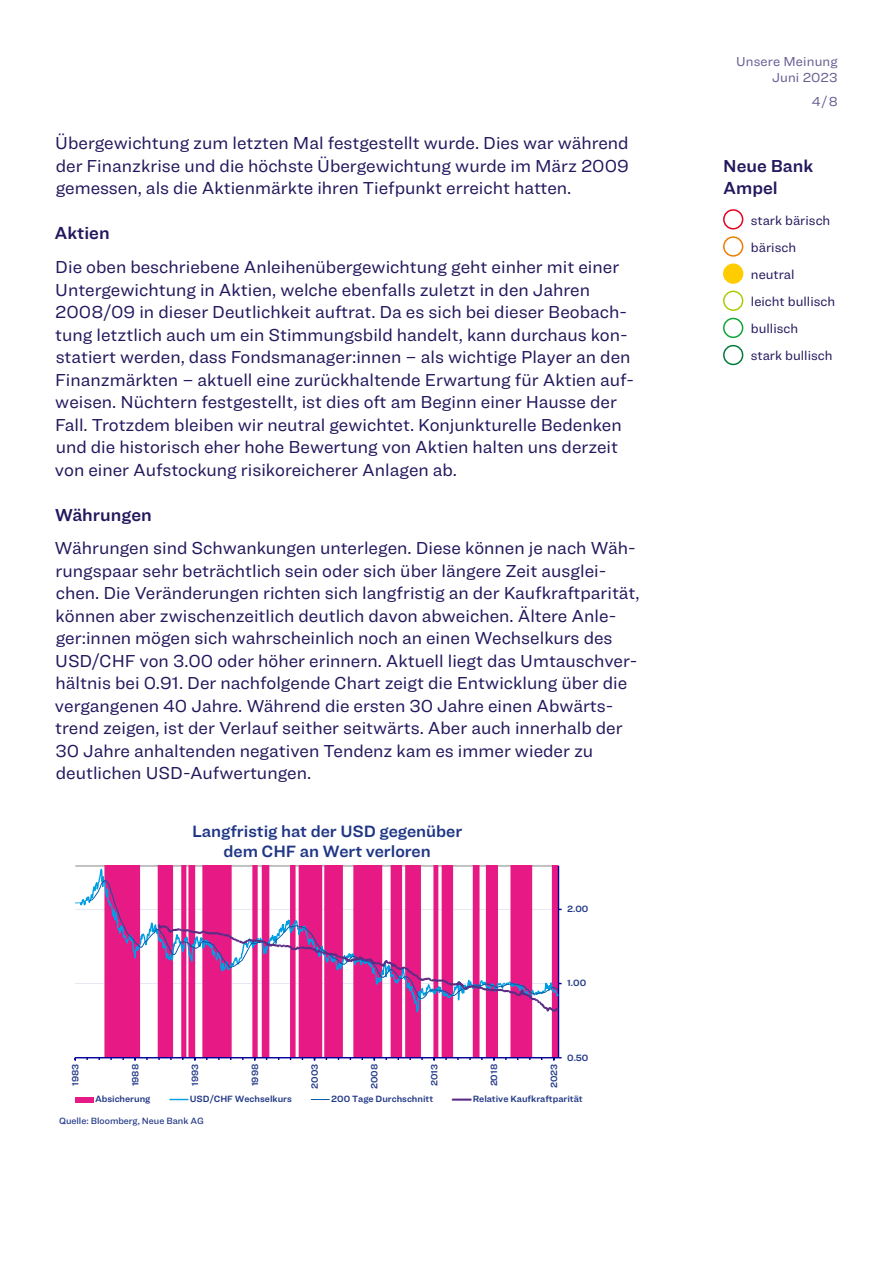
<style>
.page{position:relative;width:893px;height:1263px;background:#fff}
.page>*{position:absolute;margin:0;border:0;box-sizing:border-box;transform-origin:0 0}
._00_Lauftext{font:18px/22.5px "Ringside";color:#23185d}
._00_Subtitel{font:18px/22.5px "Ringside Regular Semi";color:#23185d}
.t1{font:16.95px/20.2px "Ringside Regular Semi";letter-spacing:-.005em;color:#1f3685;text-align:center}
.t2{font:13.5px "Ringside";color:#23185d}
._00_Pagination{font:13.5px/16.2px "Ringside";letter-spacing:.01em;color:#685c92;text-align:right}
.t3{font:9.45px "Ringside Regular Semi";letter-spacing:-.005em;color:#1f3685}
.t4{font:500 9.45px "Ringside";color:#1f3685}
</style>
<div class="page">
<div style="left:724px;top:264px;width:19px;height:19px;background:#fc0;border-radius:50%"></div>
<div style="left:723px;top:263px;width:20px;height:21px;border:2px solid #fc0;border-radius:50%"></div>
<div style="left:723px;top:209px;width:20px;height:20px;border:2px solid #e40121;border-radius:50%"></div>
<div style="left:723px;top:236px;width:20px;height:21px;border:2px solid #ef7d00;border-radius:50%"></div>
<div style="left:723px;top:291px;width:20px;height:20px;border:2px solid #afca07;border-radius:50%"></div>
<div style="left:723px;top:318px;width:20px;height:20px;border:2px solid #0fa537;border-radius:50%"></div>
<div style="left:723px;top:345px;width:20px;height:20px;border:2px solid #007b3c;border-radius:50%"></div>
<svg style="left:75px;top:866px;width:483px;height:191px;fill:#e71984"></svg>
<hr style="left:558px;top:866px;width:1px;height:192px;background:#009">
<hr style="left:75px;top:1057px;width:483px;height:1px;background:#009">
<svg style="left:553px;top:1057px;width:9px;height:4px"></svg>
<svg style="left:75px;top:868px;width:483px;height:145px"></svg>
<svg style="left:89px;top:880px;width:469px;height:119px;fill:#e71984"></svg>
<svg style="left:158px;top:924px;width:404px;height:88px"></svg>
<div style="left:75px;top:1097px;width:18px;height:5px;background:#e71984"></div>
<svg style="left:170px;top:1099px;width:18px;height:1px"></svg>
<svg style="left:311px;top:1099px;width:18px;height:1px"></svg>
<hr style="left:453px;top:1098px;width:18px;height:3px;background:#5b2d87">
<p class="_00_Lauftext" style="left:55px;top:132px;width:575px;text-align:justify">Übergewichtung zum letzten Mal festgestellt wurde. Dies war während der Finanzkrise und die höchste Übergewichtung wurde im März 2009 gemessen, als die Aktienmärkte ihren Tiefpunkt erreicht hatten.</p>
<p class="_00_Subtitel" style="left:54px;top:221px;width:57px">Aktien</p>
<p class="_00_Lauftext" style="left:55px;top:255px;width:581px">Die oben beschriebene Anleihenübergewichtung geht einher mit einer Untergewichtung in Aktien, welche ebenfalls zuletzt in den Jahren 2008/09 in dieser Deutlichkeit auftrat. Da es sich bei dieser Beobach&shy;tung letztlich auch um ein Stimmungsbild handelt, kann durchaus kon&shy;statiert werden, dass Fondsmanager:innen – als wichtige Player an den Finanzmärkten – aktuell eine zurückhaltende Erwartung für Aktien auf&shy;weisen. Nüchtern festgestellt, ist dies oft am Beginn einer Hausse der Fall. Trotzdem bleiben wir neutral gewichtet. Konjunkturelle Bedenken und die historisch eher hohe Bewertung von Aktien halten uns derzeit von einer Aufstockung risikoreicherer Anlagen ab.</p>
<p class="_00_Subtitel" style="left:55px;top:503px;width:99px">Währungen</p>
<p class="_00_Lauftext" style="left:55px;top:537px;width:587px">Währungen sind Schwankungen unterlegen. Diese können je nach Wäh&shy;rungspaar sehr beträchtlich sein oder sich über längere Zeit ausglei&shy;chen. Die Veränderungen richten sich langfristig an der Kaufkraftparität, können aber zwischenzeitlich deutlich davon abweichen. Ältere Anle&shy;ger:innen mögen sich wahrscheinlich noch an einen Wechselkurs des USD/CHF von 3.00 oder höher erinnern. Aktuell liegt das Umtauschver&shy;hältnis bei 0.91. Der nachfolgende Chart zeigt die Entwicklung über die vergangenen 40 Jahre. Während die ersten 30 Jahre einen Abwärts&shy;trend zeigen, ist der Verlauf seither seitwärts. Aber auch innerhalb der 30 Jahre anhaltenden negativen Tendenz kam es immer wieder zu deutlichen USD-Aufwertungen.</p>
<p class="t1" style="left:192px;top:820px;width:272px">Langfristig hat der USD gegenüber dem CHF an Wert verloren</p>
<p class="t3" style="left:567px;top:902px;width:23px">2.00</p>
<p class="t3" style="left:567px;top:976px;width:20px">1.00</p>
<p class="t3" style="left:68px;top:1086px;width:24px;rotate:-90deg">1983</p>
<p class="t3" style="left:128px;top:1086px;width:24px;rotate:-90deg">1988</p>
<p class="t3" style="left:188px;top:1086px;width:24px;rotate:-90deg">1993</p>
<p class="t3" style="left:248px;top:1086px;width:24px;rotate:-90deg">1998</p>
<p class="t3" style="left:308px;top:1089px;width:26px;rotate:-90deg">2003</p>
<p class="t3" style="left:367px;top:1089px;width:27px;rotate:-90deg">2008</p>
<p class="t3" style="left:427px;top:1086px;width:24px;rotate:-90deg">2013</p>
<p class="t3" style="left:487px;top:1086px;width:24px;rotate:-90deg">2018</p>
<p class="t3" style="left:547px;top:1088px;width:26px;rotate:-90deg">2023</p>
<p class="t3" style="left:567px;top:1051px;width:23px">0.50</p>
<p class="t3" style="left:95px;top:1092px;width:57px">Absicherung</p>
<p class="t3" style="left:190px;top:1092px;width:104px">USD/CHF Wechselkurs</p>
<p class="t3" style="left:331px;top:1092px;width:104px">200 Tage Durchschnitt</p>
<p class="t3" style="left:473px;top:1092px;width:111px">Relative Kaufkraftparität</p>
<p class="t4" style="left:59px;top:1114px;width:146px">Quelle: Bloomberg, Neue Bank AG</p>
<p class="_00_Pagination" style="left:736px;top:53px;width:103px">Unsere Meinung<br>Juni 2023</p>
<p class="_00_Pagination" style="left:812px;top:93px;width:27px">4 / 8</p>
<p class="_00_Subtitel" style="left:723px;top:154px;width:92px">Neue Bank<br>Ampel</p>
<p class="t2" style="left:751px;top:211px;width:81px">stark bärisch</p>
<p class="t2" style="left:751px;top:238px;width:47px">bärisch</p>
<p class="t2" style="left:751px;top:265px;width:45px">neutral</p>
<p class="t2" style="left:751px;top:292px;width:86px">leicht bullisch</p>
<p class="t2" style="left:751px;top:319px;width:49px">bullisch</p>
<p class="t2" style="left:751px;top:346px;width:83px">stark bullisch</p>
</div>
